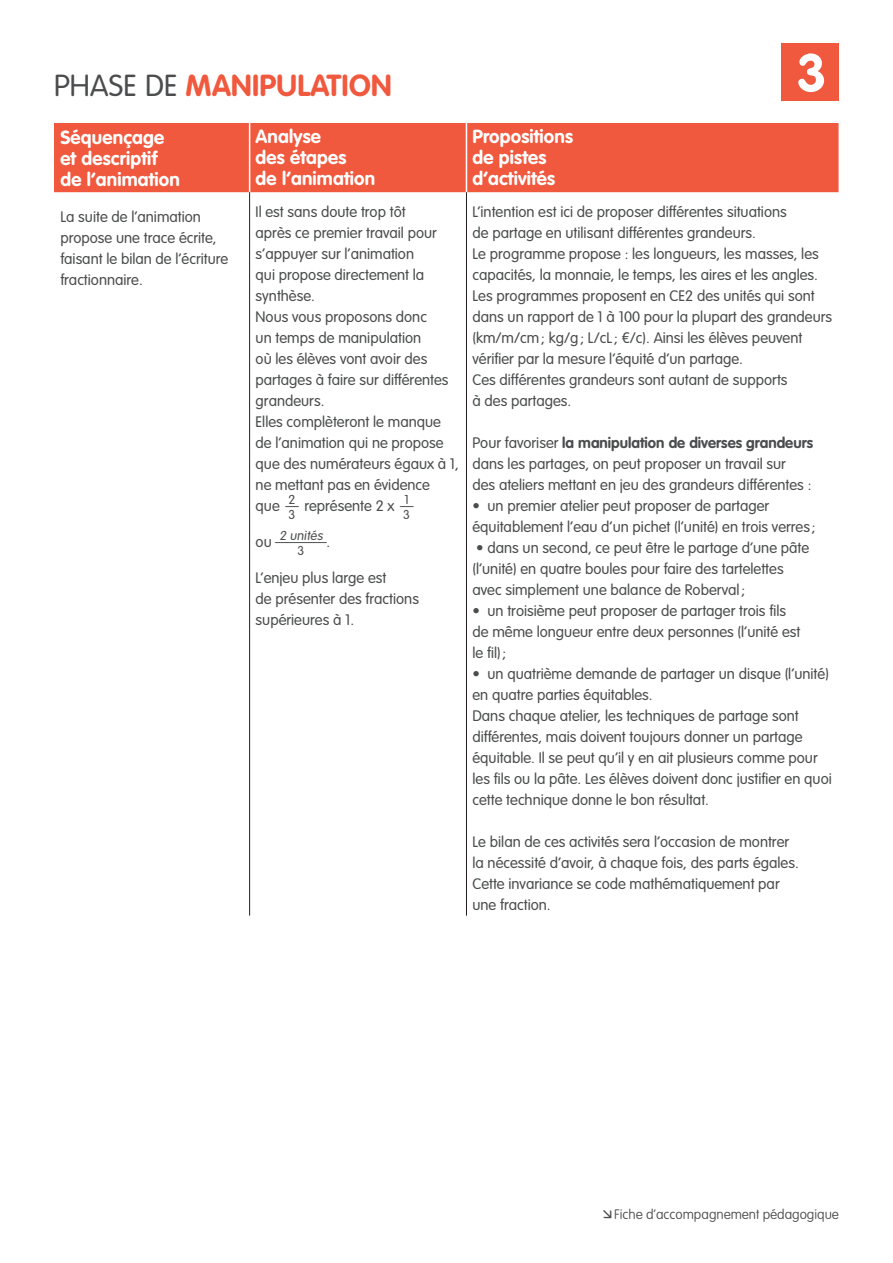
<style>
.page{position:relative;width:893px;height:1263px;background:#fff}
.page>*{position:absolute;margin:0;border:0;box-sizing:border-box;transform-origin:0 0}
.t1{font:700 52.5px "VAG Rounded Std";color:#fff}
._03_Tablo_Surtitre_G{font:700 30px "VAG Rounded Std";letter-spacing:.01em;color:#f0593e}
._03_Tablo_Titre_têti{font:700 18.75px/21px "VAG Rounded Std";letter-spacing:.01em;color:#fff}
._04_Tablo_Txt_couran{font:300 15px/21px "VAG Rounded Std";color:#4b4c4d}
._02_Txt_courant_Gris{font:300 15px/21px "VAG Rounded Std";color:#4b4c4d}
.t2{font:100 13.5px "VAG Rounded Std";color:#4b4c4d}
.t3{font:300 12.75px/15px "VAG Rounded Std";color:#4b4c4d}
.s1{font-weight:300;color:#4b4c4d}
.s2{font-weight:700}
</style>
<div class="page">
<div style="left:781px;top:43px;width:58px;height:58px;background:#f0593e"></div>
<div style="left:54px;top:123px;width:784px;height:69px;background:#f0593e"></div>
<hr style="left:249px;top:123px;width:1px;height:69px;background:#fff">
<hr style="left:466px;top:123px;width:1px;height:69px;background:#fff">
<hr style="left:249px;top:192px;width:1px;height:723px;background:#231f20">
<hr style="left:466px;top:192px;width:1px;height:723px;background:#231f20">
<p class="_03_Tablo_Surtitre_G" style="left:54px;top:68px;width:339px"><span class="s1">PHASE DE</span> MANIPULATION</p>
<h1 class="t1" style="left:797px;top:42px;width:32px">3</h1>
<p class="_03_Tablo_Titre_têti" style="left:60px;top:127px;width:121px">Séquençage et descriptif de l’animation</p>
<p class="_03_Tablo_Titre_têti" style="left:256px;top:127px;width:121px">Analyse<br>des étapes<br>de l’animation</p>
<p class="_03_Tablo_Titre_têti" style="left:472px;top:127px;width:102px">Propositions de pistes d’activités</p>
<p class="_02_Txt_courant_Gris" style="left:60px;top:207px;width:169px">La suite de l’animation propose une trace écrite, faisant le bilan de l’écriture fractionnaire.</p>
<p class="_04_Tablo_Txt_couran" style="left:256px;top:201px;width:183px">Il est sans doute trop tôt après ce premier travail pour s’appuyer sur l’animation qui propose directement la synthèse.</p>
<p class="_04_Tablo_Txt_couran" style="left:256px;top:306px;width:194px">Nous vous proposons donc<br>un temps de manipulation<br>où les élèves vont avoir des partages à faire sur différentes grandeurs.</p>
<p class="_04_Tablo_Txt_couran" style="left:256px;top:411px;width:205px">Elles complèteront le manque de l’animation qui ne propose que des numérateurs égaux à 1, ne mettant pas en évidence<br>que</p>
<p class="_04_Tablo_Txt_couran" style="left:472px;top:201px;width:316px">L’intention est ici de proposer différentes situations de partage en utilisant différentes grandeurs.</p>
<p class="_04_Tablo_Txt_couran" style="left:472px;top:243px;width:348px">Le programme propose : les longueurs, les masses, les capacités, la monnaie, le temps, les aires et les angles.</p>
<p class="_04_Tablo_Txt_couran" style="left:472px;top:285px;width:361px">Les programmes proposent en CE2 des unités qui sont dans un rapport de 1 à 100 pour la plupart des grandeurs (km/m/cm; kg/g; L/cL; €/c). Ainsi les élèves peuvent vérifier par la mesure l’équité d’un partage.</p>
<p class="_04_Tablo_Txt_couran" style="left:472px;top:369px;width:317px">Ces différentes grandeurs sont autant de supports à des partages.</p>
<p class="_04_Tablo_Txt_couran" style="left:472px;top:432px;width:342px">Pour favoriser <span class="s2">la manipulation de diverses grandeurs </span>dans les partages, on peut proposer un travail sur<br>des ateliers mettant en jeu des grandeurs différentes :</p>
<p class="_04_Tablo_Txt_couran" style="left:472px;top:495px;width:345px">• un premier atelier peut proposer de partager équitablement l’eau d’un pichet (l’unité) en trois verres ;</p>
<p class="_04_Tablo_Txt_couran" style="left:472px;top:537px;width:338px">• dans un second, ce peut être le partage d’une pâte (l’unité) en quatre boules pour faire des tartelettes avec simplement une balance de Roberval ;</p>
<p class="_04_Tablo_Txt_couran" style="left:472px;top:600px;width:329px">• un troisième peut proposer de partager trois fils de même longueur entre deux personnes (l’unité est le fil) ;</p>
<p class="_04_Tablo_Txt_couran" style="left:472px;top:663px;width:358px">• un quatrième demande de partager un disque (l’unité) en quatre parties équitables.</p>
<p class="_04_Tablo_Txt_couran" style="left:472px;top:705px;width:361px">Dans chaque atelier, les techniques de partage sont différentes, mais doivent toujours donner un partage équitable. Il se peut qu’il y en ait plusieurs comme pour les fils ou la pâte. Les élèves doivent donc justifier en quoi cette technique donne le bon résultat.</p>
<p class="_04_Tablo_Txt_couran" style="left:472px;top:831px;width:328px">Le bilan de ces activités sera l’occasion de montrer la nécessité d’avoir, à chaque fois, des parts égales.<br>Cette invariance se code mathématiquement par une fraction.</p>
<p class="t3" style="left:289px;top:493px;width:8px">2<br>3</p>
<p class="_04_Tablo_Txt_couran" style="left:304px;top:495px;width:92px">représente 2 x</p>
<p class="t3" style="left:400px;top:499px;width:14px">—</p>
<p class="t3" style="left:403px;top:493px;width:8px">1<br>3</p>
<p class="t3" style="left:286px;top:499px;width:14px">—</p>
<p class="t3" style="left:279px;top:529px;width:47px;text-align:center">2 unités<br>3</p>
<p class="_04_Tablo_Txt_couran" style="left:256px;top:531px;width:18px">ou</p>
<p class="t3" style="left:275px;top:535px;width:52px">————</p>
<p class="_04_Tablo_Txt_couran" style="left:327px;top:531px;width:5px">.</p>
<p class="_04_Tablo_Txt_couran" style="left:256px;top:567px;width:165px">L’enjeu plus large est<br>de présenter des fractions supérieures à 1.</p>
<p class="t2" style="left:614px;top:1207px;width:226px">Fiche d’accompagnement pédagogique</p>
</div>
